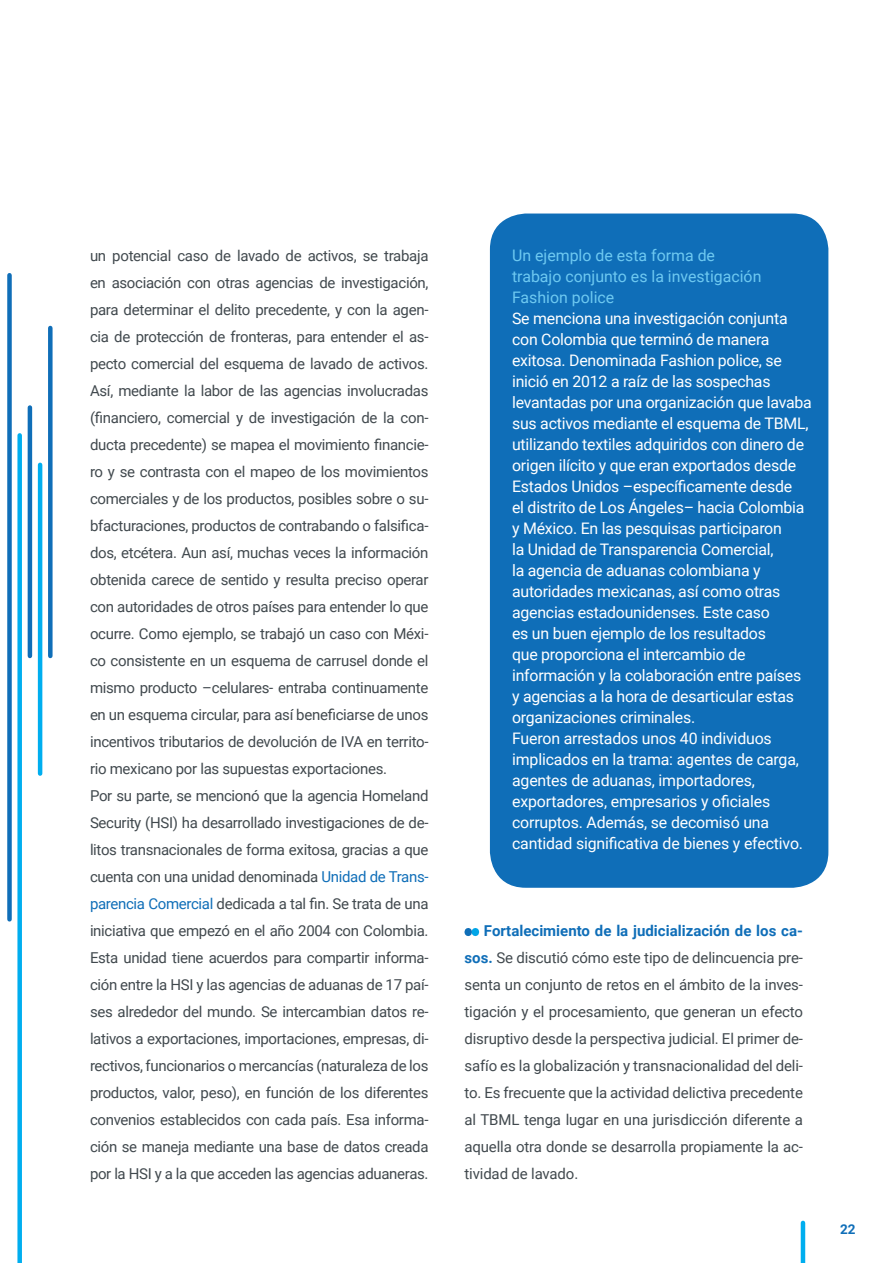
<style>
.page{position:relative;width:893px;height:1263px;background:#fff}
.page>*{position:absolute;margin:0;border:0;box-sizing:border-box;transform-origin:0 0}
.t1{font:15.9px/21px "Roboto";letter-spacing:-.015em;color:#fff}
.t2{font:15.9px/21px "Roboto";color:#6ec9f1}
.t3{font:15px/27px "Roboto";letter-spacing:-.02em;color:#41494e}
.t4{font:700 13.5px "Roboto";color:#0f6eb8}
.s1{color:#0f6eb8}
.s2{font-weight:700;color:#0f6eb8}
</style>
<div class="page">
<hr style="left:801px;top:1223px;width:4px;height:40px;background:#00aeef">
<svg style="left:464px;top:932px;width:15px;height:1px"></svg>
<div style="left:7px;top:275px;width:5px;height:644px;background:#0f6eb8"></div>
<div style="left:48px;top:328px;width:5px;height:328px;background:#0f6eb8"></div>
<hr style="left:28px;top:407px;width:4px;height:249px;background:#0f6eb8">
<div style="left:17px;top:435px;width:5px;height:828px;background:#00aeef"></div>
<hr style="left:38px;top:465px;width:4px;height:309px;background:#00aeef">
<div style="left:490px;top:214px;width:338px;height:674px;background:#0f6eb8;border-radius:36px"></div>
<p class="t3" style="left:90px;top:242px;width:340px">un potencial caso de lavado de activos, se trabaja en asociación con otras agencias de investigación, para determinar el delito precedente, y con la agen&shy;cia de protección de fronteras, para entender el as&shy;pecto comercial del esquema de lavado de activos.<br>Así, mediante la labor de las agencias involucradas (financiero, comercial y de investigación de la con&shy;ducta precedente) se mapea el movimiento financie&shy;ro y se contrasta con el mapeo de los movimientos comerciales y de los productos, posibles sobre o su&shy;bfacturaciones, productos de contrabando o falsifica&shy;dos, etcétera. Aun así, muchas veces la información obtenida carece de sentido y resulta preciso operar con autoridades de otros países para entender lo que ocurre. Como ejemplo, se trabajó un caso con Méxi&shy;co consistente en un esquema de carrusel donde el mismo producto –celulares- entraba continuamente en un esquema circular, para así beneficiarse de unos incentivos tributarios de devolución de IVA en territo&shy;rio mexicano por las supuestas exportaciones.<br>Por su parte, se mencionó que la agencia Homeland Security (HSI) ha desarrollado investigaciones de de&shy;litos transnacionales de forma exitosa, gracias a que cuenta con una unidad denominada <span class="s1">Unidad de Trans&shy;parencia Comercial</span> dedicada a tal fin. Se trata de una iniciativa que empezó en el año 2004 con Colombia.<br>Esta unidad tiene acuerdos para compartir informa&shy;ción entre la HSI y las agencias de aduanas de 17 paí&shy;ses alrededor del mundo. Se intercambian datos re&shy;lativos a exportaciones, importaciones, empresas, di&shy;rectivos, funcionarios o mercancías (naturaleza de los productos, valor, peso), en función de los diferentes convenios establecidos con cada país. Esa informa&shy;ción se maneja mediante una base de datos creada por la HSI y a la que acceden las agencias aduaneras.</p>
<p class="t2" style="left:512px;top:244px;width:251px">Un ejemplo de esta forma de trabajo conjunto es la investigación<br>Fashion police</p>
<p class="t1" style="left:512px;top:307px;width:301px">Se menciona una investigación conjunta con Colombia que terminó de manera exitosa. Denominada Fashion police, se inició en 2012 a raíz de las sospechas levantadas por una organización que lavaba sus activos mediante el esquema de TBML, utilizando textiles adquiridos con dinero de origen ilícito y que eran exportados desde Estados Unidos –específicamente desde<br>el distrito de Los Ángeles– hacia Colombia y México. En las pesquisas participaron<br>la Unidad de Transparencia Comercial,<br>la agencia de aduanas colombiana y autoridades mexicanas, así como otras agencias estadounidenses. Este caso<br>es un buen ejemplo de los resultados<br>que proporciona el intercambio de información y la colaboración entre países y agencias a la hora de desarticular estas organizaciones criminales.<br>Fueron arrestados unos 40 individuos implicados en la trama: agentes de carga, agentes de aduanas, importadores, exportadores, empresarios y oficiales corruptos. Además, se decomisó una cantidad significativa de bienes y efectivo.</p>
<p class="t3" style="left:464px;top:917px;width:340px;text-align:justify;text-indent:19px"><span class="s2">Fortalecimiento de la judicialización de los ca&shy;sos.</span> Se discutió cómo este tipo de delincuencia pre&shy;senta un conjunto de retos en el ámbito de la inves&shy;tigación y el procesamiento, que generan un efecto disruptivo desde la perspectiva judicial. El primer de&shy;safío es la globalización y transnacionalidad del deli&shy;to. Es frecuente que la actividad delictiva precedente al TBML tenga lugar en una jurisdicción diferente a aquella otra donde se desarrolla propiamente la ac&shy;tividad de lavado.</p>
<p class="t4" style="left:840px;top:1219px;width:17px">22</p>
</div>
